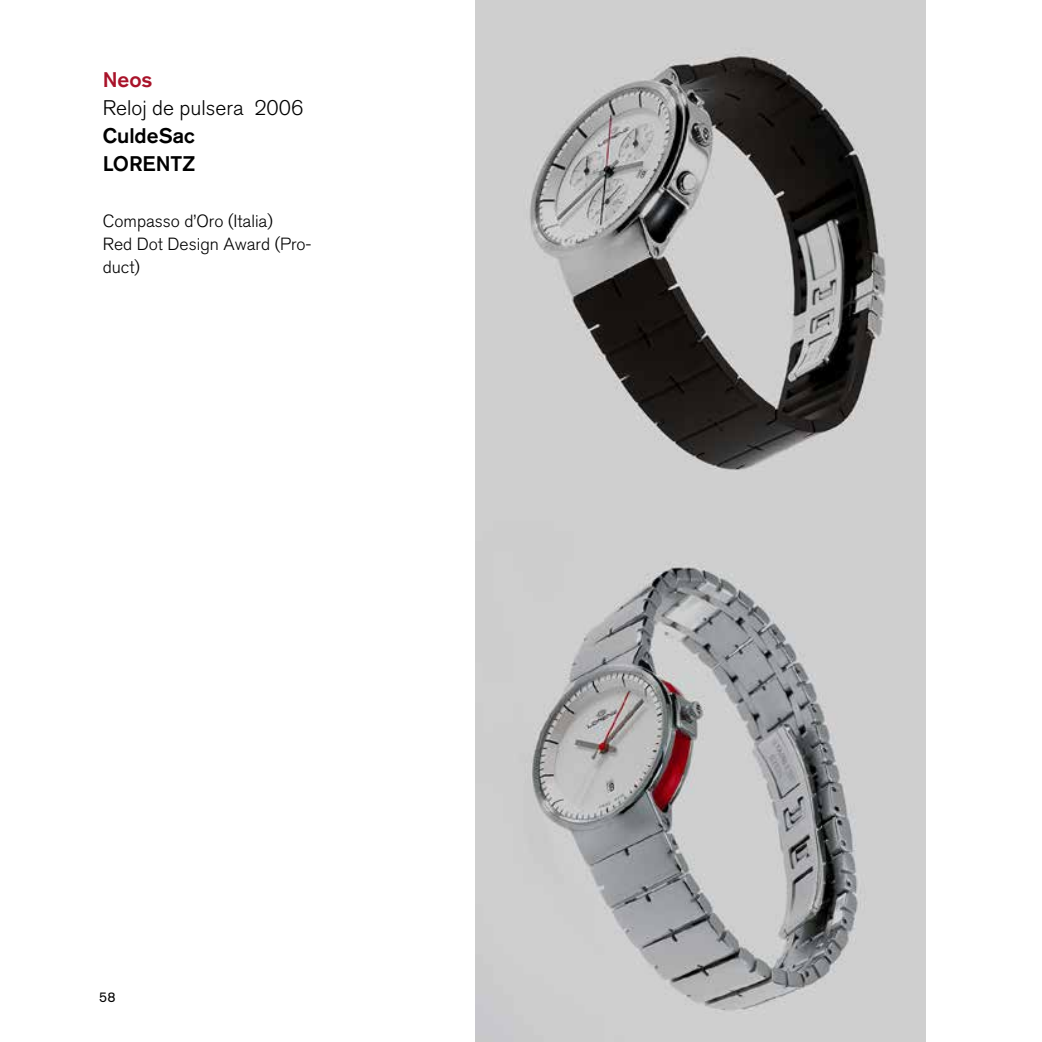
<style>
.page{position:relative;width:1042px;height:1042px;background:#fff}
.page>*{position:absolute;margin:0;border:0;box-sizing:border-box;transform-origin:0 0}
.t1{font:300 21px "Akzidenz Grotesk BQ";color:#000}
.t2{font:500 21px/28px "Akzidenz Grotesk BQ";color:#000}
.t3{font:500 21px "Akzidenz Grotesk BQ";color:#a9132a}
.t4{font:300 17.5px/22.8px "Akzidenz Grotesk BQ";color:#000}
.t5{font:14px "Akzidenz Grotesk BQ";color:#000}
</style>
<div class="page">
<img style="left:475px;top:0;width:451px;height:514px">
<img style="left:475px;top:514px;width:451px;height:528px">
<p class="t3" style="left:103px;top:67px;width:51px">Neos</p>
<p class="t1" style="left:103px;top:96px;width:202px">Reloj de pulsera 2006</p>
<p class="t2" style="left:103px;top:121px;width:94px">CuldeSac<br>LORENTZ</p>
<p class="t4" style="left:103px;top:210px;width:210px">Compasso d’Oro (Italia)<br>Red Dot Design Award (Pro&shy;duct)</p>
<p class="t5" style="left:99px;top:989px;width:18px">58</p>
</div>
